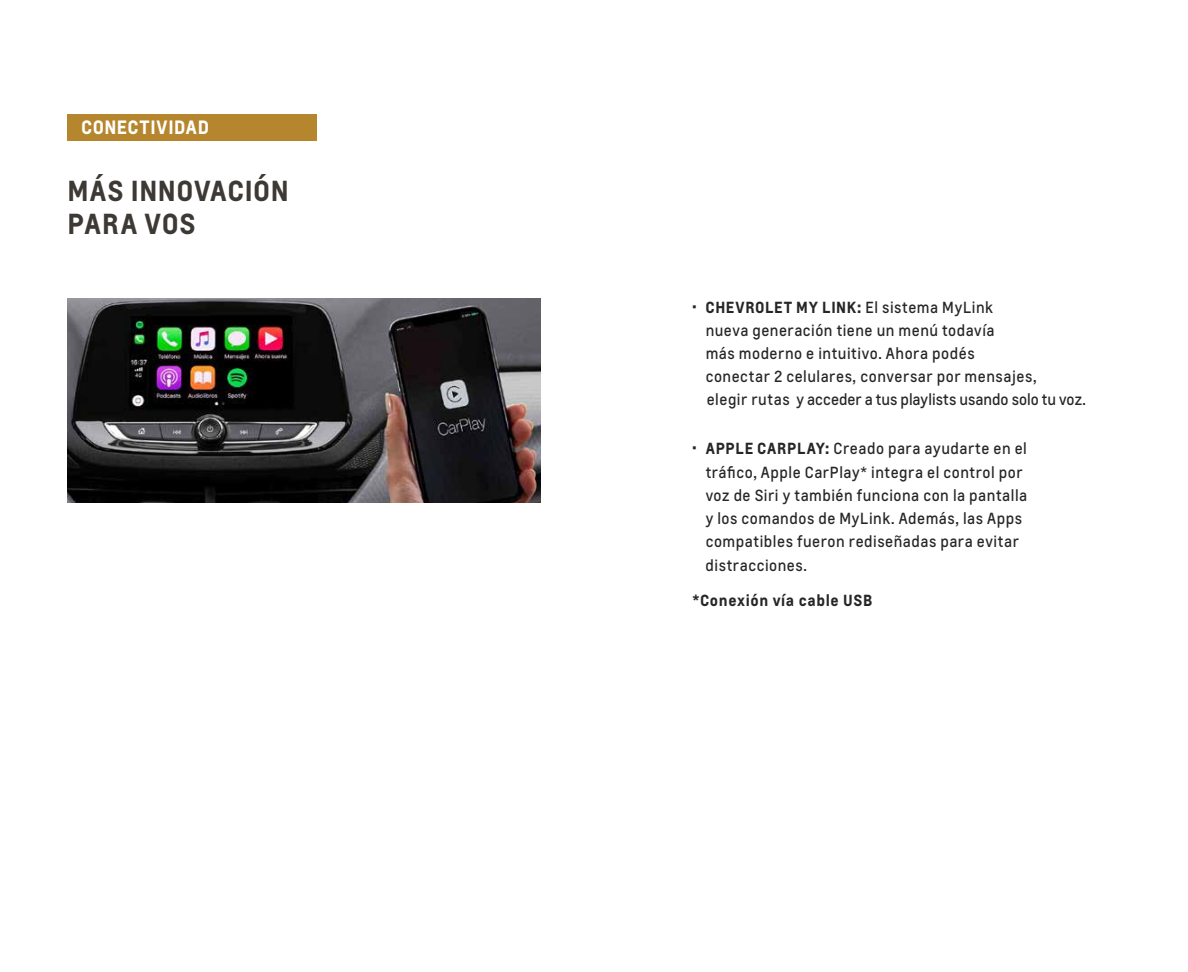
<style>
.page{position:relative;width:1188px;height:972px;background:#fff}
.page>*{position:absolute;margin:0;border:0;box-sizing:border-box;transform-origin:0 0}
.t1{font:700 27px/32.4px "Louis";letter-spacing:.025em;color:#3d3935}
.t2{font:700 18px "Louis";letter-spacing:.035em;color:#fff}
.t3{font:15px/23.2px "Louis";letter-spacing:.03em;color:#262626}
.t4{font:15px "Louis";color:#262626}
.t5{font:700 15px "Louis";letter-spacing:.04em;color:#262626}
.s1{font-weight:700}
</style>
<div class="page">
<div style="left:68px;top:114px;width:249px;height:27px;background:#b5862d"></div>
<img style="left:68px;top:298px;width:473px;height:205px">
<p class="t2" style="left:81px;top:115px;width:130px">CONECTIVIDAD</p>
<h1 class="t1" style="left:68px;top:175px;width:223px">MÁS INNOVACIÓN<br>PARA VOS</h1>
<p class="t3" style="left:692px;top:295px;width:302px">• <span class="s1">CHEVROLET MY LINK:</span> El sistema MyLink</p>
<p class="t3" style="left:706px;top:319px;width:291px">nueva generación tiene un menú todavía</p>
<p class="t3" style="left:706px;top:342px;width:271px">más moderno e intuitivo. Ahora podés</p>
<p class="t3" style="left:706px;top:365px;width:332px">conectar 2 celulares, conversar por mensajes,</p>
<p class="t4" style="left:797px;top:390px;width:291px">y acceder a tus playlists usando solo tu voz.</p>
<p class="t3" style="left:706px;top:437px;width:323px;text-indent:-13px">• <span class="s1">APPLE CARPLAY:</span> Creado para ayudarte en el tráfico, Apple CarPlay* integra el control por voz de Siri y también funciona con la pantalla y los comandos de MyLink. Además, las Apps compatibles fueron rediseñadas para evitar distracciones.</p>
<p class="t3" style="left:707px;top:388px;width:85px">elegir rutas</p>
<p class="t5" style="left:693px;top:591px;width:181px">*Conexión vía cable USB</p>
</div>
